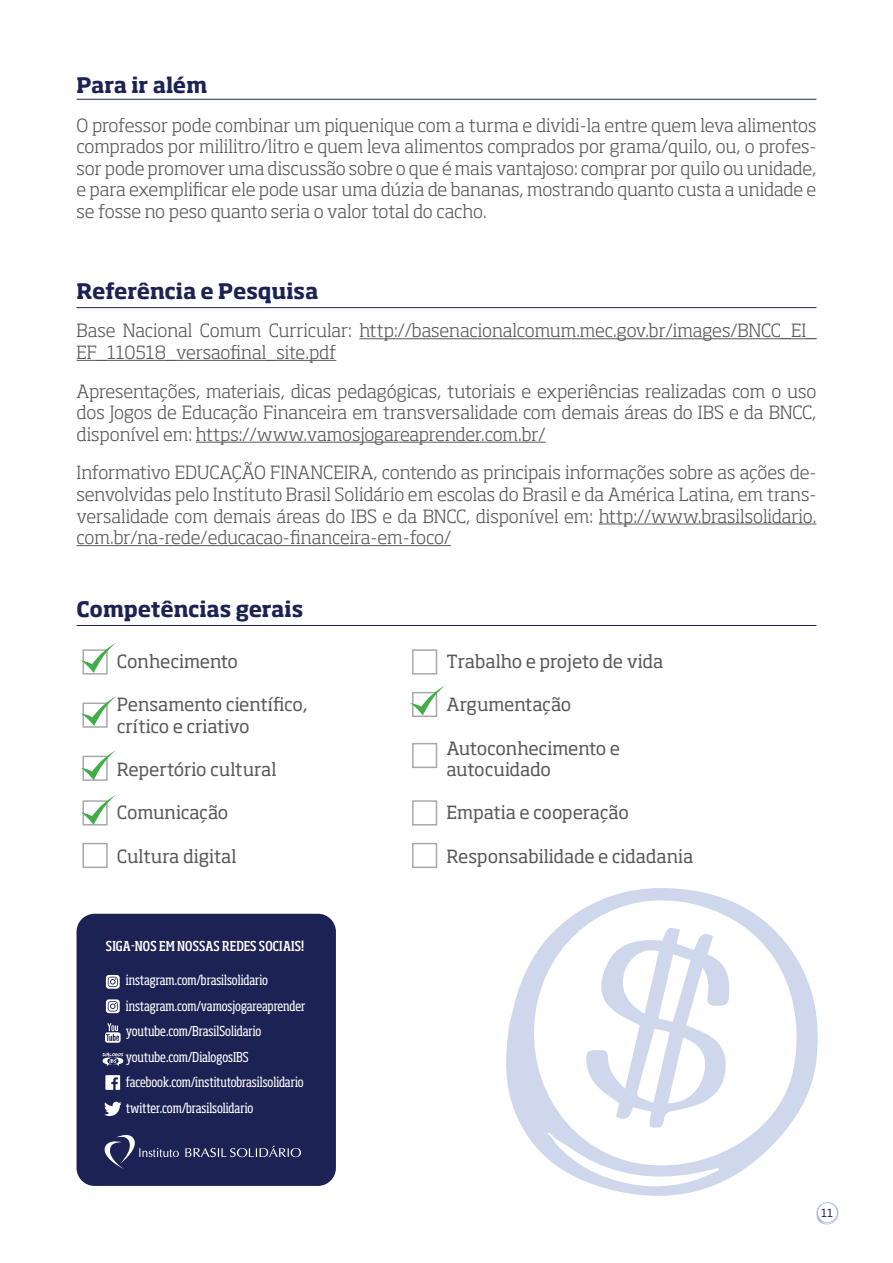
<style>
.page{position:relative;width:893px;height:1263px;background:#fff}
.page>*{position:absolute;margin:0;border:0;box-sizing:border-box;transform-origin:0 0}
.t1{font:700 21px "Soho Std";letter-spacing:-.005em;color:#1d2254}
.t2{font:300 18px/21.6px "Soho Std";letter-spacing:-.005em;color:#58595b;text-align:justify}
.t3{font:18px/21.6px "Soho Std";letter-spacing:-.015em;color:#58595b}
.t4{font:condensed 13.5px/25.5px "Soho Std";letter-spacing:-.005em;color:#fff}
.t5{font:500 condensed 13.5px "Soho Std";letter-spacing:.015em;color:#fff}
.t6{font:10.95px "Soho Std";color:#1d2254}
</style>
<div class="page">
<svg style="left:816px;top:1202px;width:23px;height:23px"></svg>
<svg style="left:506px;top:888px;width:315px;height:319px"></svg>
<svg style="left:586px;top:926px;width:144px;height:202px"></svg>
<div style="left:77px;top:914px;width:259px;height:272px;background:#1d2254;border-radius:18px"></div>
<svg style="left:105px;top:1075px;width:15px;height:15px"></svg>
<svg style="left:104px;top:1102px;width:18px;height:14px"></svg>
<svg style="left:185px;top:1145px;width:116px;height:12px"></svg>
<svg style="left:104px;top:1135px;width:75px;height:34px"></svg>
<svg style="left:106px;top:999px;width:14px;height:14px"></svg>
<svg style="left:103px;top:1052px;width:20px;height:14px"></svg>
<svg style="left:105px;top:1023px;width:16px;height:20px"></svg>
<svg style="left:106px;top:975px;width:14px;height:14px"></svg>
<hr style="left:359px;top:338px;width:457px;height:1px;background:#58595b">
<hr style="left:77px;top:360px;width:259px;height:1px;background:#58595b">
<hr style="left:196px;top:442px;width:350px;height:1px;background:#58595b">
<hr style="left:599px;top:524px;width:217px;height:1px;background:#58595b">
<hr style="left:77px;top:545px;width:374px;height:1px;background:#58595b">
<hr style="left:77px;top:307px;width:739px;height:1px;background:#1d2254">
<hr style="left:77px;top:99px;width:739px;height:1px;background:#1d2254">
<div style="left:82px;top:649px;width:26px;height:25px;border:2px solid #a7a9ac"></div>
<div style="left:82px;top:702px;width:26px;height:26px;border:2px solid #a7a9ac"></div>
<div style="left:412px;top:649px;width:25px;height:25px;border:2px solid #a7a9ac"></div>
<div style="left:412px;top:692px;width:25px;height:25px;border:2px solid #a7a9ac"></div>
<div style="left:82px;top:756px;width:26px;height:25px;border:2px solid #a7a9ac"></div>
<div style="left:412px;top:743px;width:25px;height:25px;border:2px solid #a7a9ac"></div>
<div style="left:412px;top:800px;width:25px;height:25px;border:2px solid #a7a9ac"></div>
<div style="left:82px;top:843px;width:26px;height:25px;border:2px solid #a7a9ac"></div>
<div style="left:412px;top:843px;width:25px;height:25px;border:2px solid #a7a9ac"></div>
<svg style="left:81px;top:643px;width:35px;height:30px"></svg>
<svg style="left:81px;top:696px;width:35px;height:30px"></svg>
<svg style="left:410px;top:685px;width:35px;height:30px"></svg>
<svg style="left:81px;top:750px;width:35px;height:30px"></svg>
<svg style="left:81px;top:795px;width:35px;height:30px"></svg>
<hr style="left:77px;top:625px;width:739px;height:1px;background:#1d2254">
<p class="t1" style="left:77px;top:72px;width:132px">Para ir além</p>
<p class="t2" style="left:77px;top:114px;width:741px">O professor pode combinar um piquenique com a turma e dividi-la entre quem leva alimentos comprados por mililitro/litro e quem leva alimentos comprados por grama/quilo, ou, o profes&shy;sor pode promover uma discussão sobre o que é mais vantajoso: comprar por quilo ou unidade, e para exemplificar ele pode usar uma dúzia de bananas, mostrando quanto custa a unidade e se fosse no peso quanto seria o valor total do cacho.</p>
<p class="t1" style="left:77px;top:277px;width:244px">Referência e Pesquisa</p>
<p class="t2" style="left:77px;top:320px;width:741px">Base Nacional Comum Curricular: http://basenacionalcomum.mec.gov.br/images/BNCC_EI_<br>EF_110518_versaofinal_site.pdf</p>
<p class="t2" style="left:77px;top:380px;width:741px">Apresentações, materiais, dicas pedagógicas, tutoriais e experiências realizadas com o uso dos Jogos de Educação Financeira em transversalidade com demais áreas do IBS e da BNCC, disponível em: https://www.vamosjogareaprender.com.br/</p>
<p class="t2" style="left:77px;top:462px;width:741px">Informativo EDUCAÇÃO FINANCEIRA, contendo as principais informações sobre as ações de&shy;senvolvidas pelo Instituto Brasil Solidário em escolas do Brasil e da América Latina, em trans&shy;versalidade com demais áreas do IBS e da BNCC, disponível em: http://www.brasilsolidario. com.br/na-rede/educacao-financeira-em-foco/</p>
<p class="t1" style="left:77px;top:596px;width:228px">Competências gerais</p>
<p class="t3" style="left:117px;top:651px;width:123px">Conhecimento</p>
<p class="t3" style="left:117px;top:694px;width:192px">Pensamento científico, crítico e criativo</p>
<p class="t3" style="left:117px;top:759px;width:161px">Repertório cultural</p>
<p class="t3" style="left:117px;top:802px;width:113px">Comunicação</p>
<p class="t3" style="left:117px;top:845px;width:121px">Cultura digital</p>
<p class="t5" style="left:106px;top:938px;width:200px">SIGA-NOS EM NOSSAS REDES SOCIAIS!</p>
<p class="t4" style="left:126px;top:967px;width:181px">instagram.com/brasilsolidario instagram.com/vamosjogareaprender youtube.com/BrasilSolidario youtube.com/DialogosIBS facebook.com/institutobrasilsolidario twitter.com/brasilsolidario</p>
<p class="t3" style="left:446px;top:651px;width:218px">Trabalho e projeto de vida</p>
<p class="t3" style="left:446px;top:694px;width:126px">Argumentação</p>
<p class="t3" style="left:446px;top:737px;width:175px">Autoconhecimento e autocuidado</p>
<p class="t3" style="left:446px;top:802px;width:184px">Empatia e cooperação</p>
<p class="t3" style="left:446px;top:845px;width:248px">Responsabilidade e cidadania</p>
<p class="t6" style="left:821px;top:1206px;width:14px">11</p>
</div>
